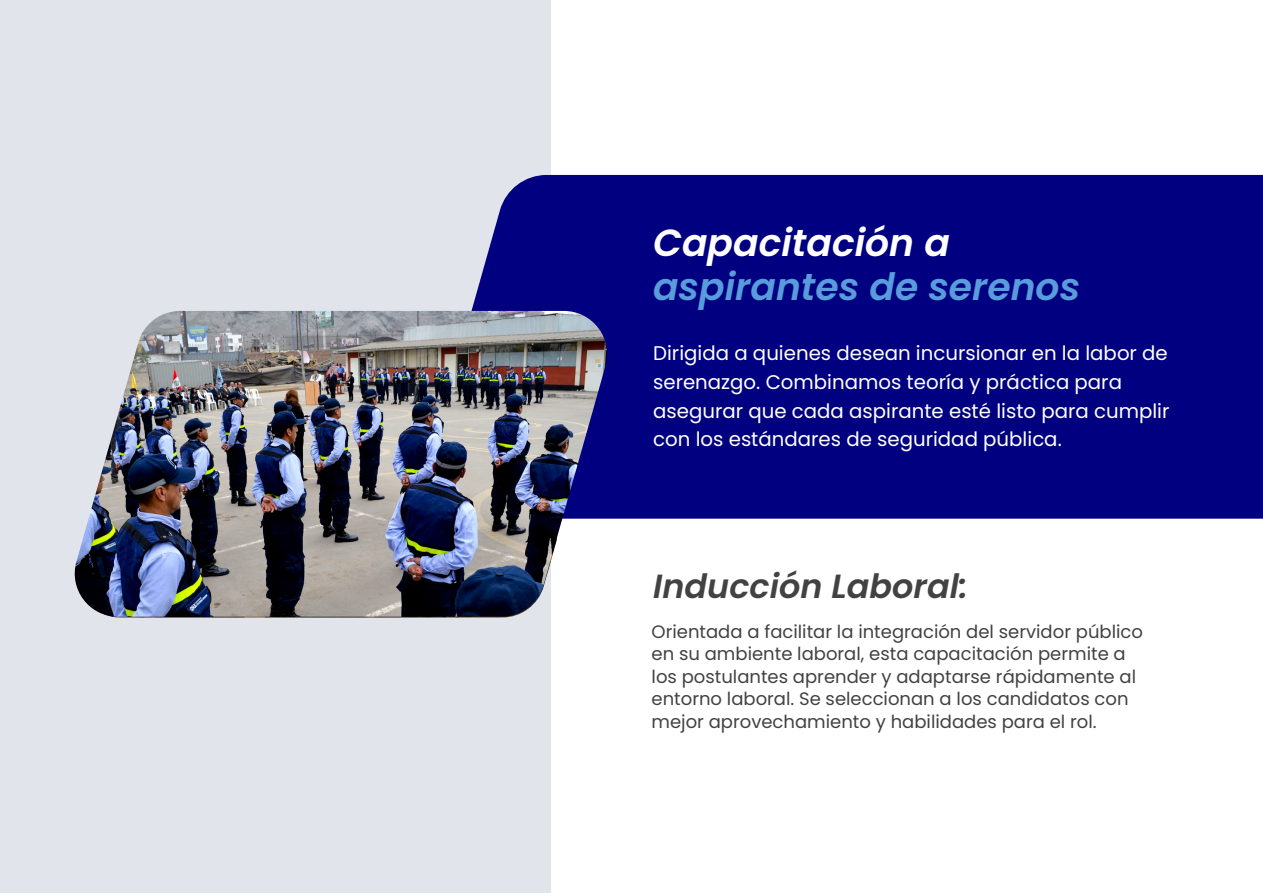
<style>
.page{position:relative;width:1263px;height:893px;background:#fff}
.page>*{position:absolute;margin:0;border:0;box-sizing:border-box;transform-origin:0 0}
.t1{font:italic 600 37.65px "Poppins";color:#589cdb}
.t2{font:italic 600 37.65px "Poppins";color:#fff}
.t3{font:italic 600 33.45px "Poppins";color:#424243}
.t4{font:19.8px/28.7px "Poppins";color:#fff}
.t5{font:18px/22.5px "Poppins";color:#424243}
</style>
<div class="page">
<div style="left:0;top:0;width:550px;height:893px;background:#e1e4ea"></div>
<div style="left:471px;top:175px;width:792px;height:344px;background:#000080"></div>
<img style="left:74px;top:311px;width:539px;height:306px">
<h1 class="t2" style="left:653px;top:217px;width:298px">Capacitación a</h1>
<h1 class="t1" style="left:653px;top:261px;width:429px">aspirantes de serenos</h1>
<p class="t4" style="left:653px;top:339px;width:518px">Dirigida a quienes desean incursionar en la labor de serenazgo. Combinamos teoría y práctica para asegurar que cada aspirante esté listo para cumplir con los estándares de seguridad pública.</p>
<h2 class="t3" style="left:653px;top:562px;width:316px">Inducción Laboral:</h2>
<p class="t5" style="left:652px;top:620px;width:493px">Orientada a facilitar la integración del servidor público en su ambiente laboral, esta capacitación permite a los postulantes aprender y adaptarse rápidamente al entorno laboral. Se seleccionan a los candidatos con mejor aprovechamiento y habilidades para el rol.</p>
</div>
